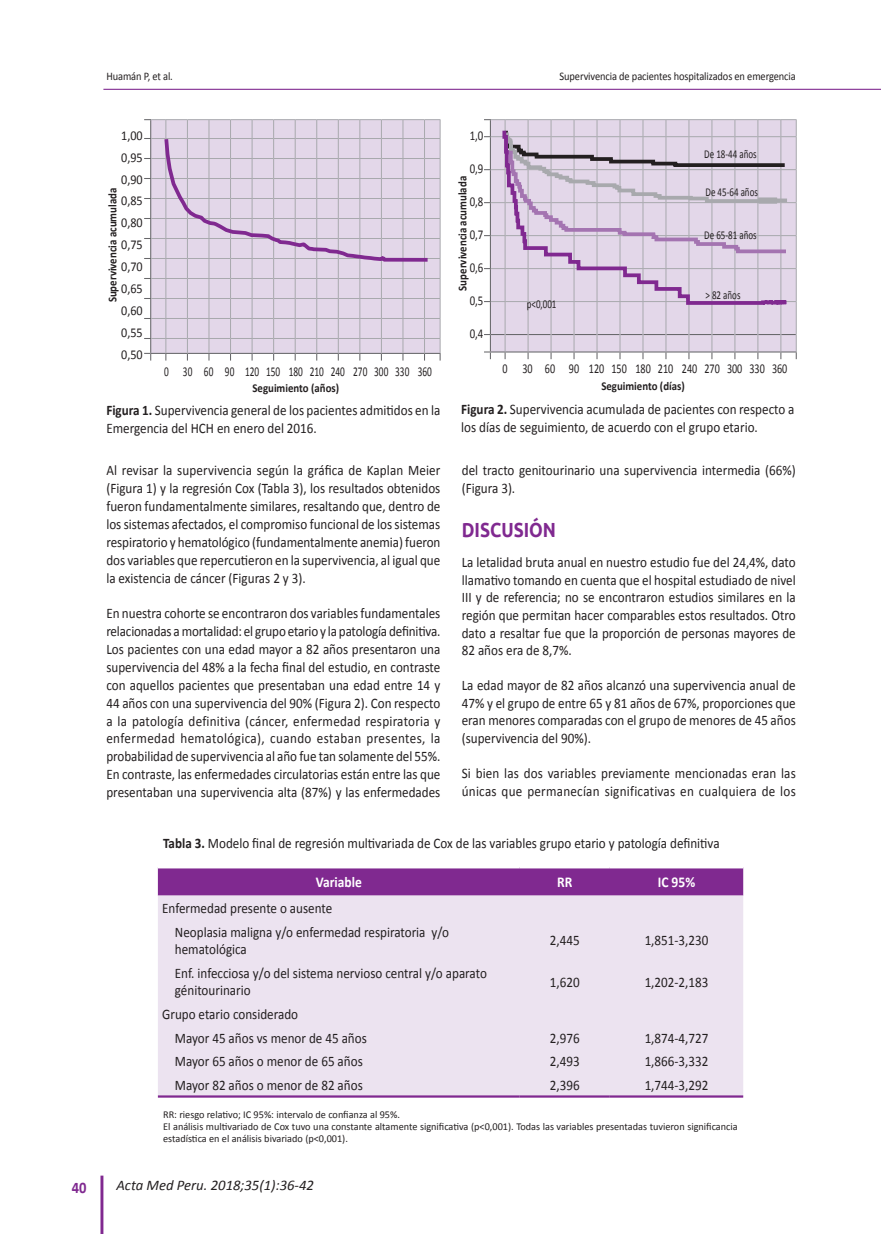
<style>
.page{position:relative;width:881px;height:1234px;background:#fff}
.page>*{position:absolute;margin:0;border:0;box-sizing:border-box;transform-origin:0 0}
._07_SUB{font:700 20.4px "Ubuntu";color:#802990;scale:.85 1}
.t1{font:700 16.05px "Calibri";color:#802990;scale:.9 1}
.CABECERA{font:700 15px "Calibri";color:#fff;scale:.9 1}
.t2{font:italic 14.7px "Calibri";color:#231f20}
._06_TEXTOS{font:14.55px/17.9px "Calibri";color:#231f20;scale:.9 1}
.CELDA{font:14.55px/17.5px "Calibri";color:#231f20;scale:.9 1}
._06_TEXTOS-2{font:13.5px "Calibri";color:#231f20;scale:.9 1}
._06_TEXTOS-3{font:13.5px "Calibri";color:#231f20;scale:.75 1}
._06_TEXTOS-4{font:13.5px "Calibri";color:#231f20;scale:.69 1}
._06_TEXTOS-5{font:13.5px "Calibri";color:#231f20;scale:.8 1}
._06_TEXTOS-6{font:700 12px "Calibri";color:#231f20;scale:.9 1}
._06_TEXTOS-7{font:12px "Calibri";color:#231f20;scale:.75 1}
.t3{font:11.55px "Calibri";letter-spacing:-.01em;color:#231f20;scale:.9 1}
._04_PIE{font:10.5px/12px "Calibri";color:#231f20}
.s1{font-weight:700}
</style>
<div class="page">
<hr style="left:100px;top:1175px;width:3px;height:58px;background:#802990">
<hr style="left:103px;top:89px;width:777px;height:1px;background:#802990">
<hr style="left:489px;top:236px;width:1px;height:32px;background:#67676a">
<hr style="left:489px;top:269px;width:1px;height:32px;background:#67676a">
<hr style="left:489px;top:302px;width:1px;height:32px;background:#67676a">
<hr style="left:795px;top:236px;width:1px;height:32px;background:#a8a9ad">
<hr style="left:795px;top:269px;width:1px;height:32px;background:#a8a9ad">
<hr style="left:795px;top:302px;width:1px;height:32px;background:#a8a9ad">
<svg style="left:484px;top:268px;width:312px;height:1px"></svg>
<svg style="left:484px;top:301px;width:312px;height:1px"></svg>
<svg style="left:484px;top:334px;width:312px;height:25px"></svg>
<svg style="left:484px;top:119px;width:312px;height:136px;background:#ddd5e2"></svg>
<svg style="left:500px;top:127px;width:290px;height:233px;background:#d6c9dc"></svg>
<svg style="left:144px;top:119px;width:296px;height:241px;background:#dbd0e1"></svg>
<div style="left:158px;top:868px;width:585px;height:27px;background:#802990"></div>
<div style="left:158px;top:895px;width:585px;height:200px;background:#ece3f0"></div>
<hr style="left:158px;top:1095px;width:361px;height:2px;background:#802990">
<hr style="left:519px;top:1095px;width:90px;height:2px;background:#802990">
<hr style="left:609px;top:1095px;width:134px;height:2px;background:#802990">
<p class="t1" style="left:72px;top:1176px;width:18px">40</p>
<p class="t3" style="left:106px;top:68px;width:75px">Huamán P, et al.</p>
<p class="_06_TEXTOS-2" style="left:121px;top:127px;width:25px">1,00</p>
<p class="_06_TEXTOS-2" style="left:121px;top:148px;width:25px">0,95</p>
<p class="_06_TEXTOS-2" style="left:121px;top:170px;width:25px">0,90</p>
<p class="_06_TEXTOS-2" style="left:121px;top:192px;width:25px">0,85</p>
<p class="_06_TEXTOS-2" style="left:121px;top:214px;width:25px">0,80</p>
<p class="_06_TEXTOS-2" style="left:121px;top:236px;width:25px">0,75</p>
<p class="_06_TEXTOS-2" style="left:121px;top:258px;width:25px">0,70</p>
<p class="_06_TEXTOS-2" style="left:121px;top:280px;width:25px">0,65</p>
<p class="_06_TEXTOS-2" style="left:121px;top:302px;width:25px">0,60</p>
<p class="_06_TEXTOS-2" style="left:121px;top:324px;width:25px">0,55</p>
<p class="_06_TEXTOS-2" style="left:121px;top:346px;width:25px">0,50</p>
<p class="_06_TEXTOS-6" style="left:105px;top:302px;width:129px;rotate:-90deg">Supervivencia acumulada</p>
<p class="_06_TEXTOS-5" style="left:469px;top:127px;width:19px">1,0</p>
<p class="_06_TEXTOS-5" style="left:469px;top:160px;width:19px">0,9</p>
<p class="_06_TEXTOS-5" style="left:469px;top:193px;width:19px">0,8</p>
<p class="_06_TEXTOS-5" style="left:469px;top:226px;width:19px">0,7</p>
<p class="_06_TEXTOS-5" style="left:469px;top:259px;width:19px">0,6</p>
<p class="_06_TEXTOS-5" style="left:469px;top:292px;width:19px">0,5</p>
<p class="_06_TEXTOS-5" style="left:469px;top:325px;width:19px">0,4</p>
<p class="_06_TEXTOS-6" style="left:454px;top:290px;width:129px;rotate:-90deg">Supervivencia acumulada</p>
<p class="t3" style="left:559px;top:68px;width:264px">Supervivencia de pacientes hospitalizados en emergencia</p>
<p class="_06_TEXTOS-7" style="left:526px;top:296px;width:41px">p&lt;0,001</p>
<p class="_06_TEXTOS-7" style="left:704px;top:146px;width:71px">De 18-44 años</p>
<p class="_06_TEXTOS-7" style="left:705px;top:184px;width:71px">De 45-64 años</p>
<p class="_06_TEXTOS-7" style="left:704px;top:227px;width:71px">De 65-81 años</p>
<p class="_06_TEXTOS-7" style="left:705px;top:287px;width:48px">&gt; 82 años</p>
<p class="_06_TEXTOS-3" style="left:502px;top:360px;width:381px">0 30 60 90 120 150 180 210 240 270 300 330 360</p>
<p class="_06_TEXTOS-6" style="left:601px;top:378px;width:94px">Seguimiento (días)</p>
<p class="_06_TEXTOS-4" style="left:164px;top:362px;width:389px">0 30 60 90 120 150 180 210 240 270 300 330 360</p>
<p class="_06_TEXTOS" style="left:106px;top:401px;width:372px"><span class="s1">Figura 1.</span> Supervivencia general de los pacientes admitidos en la<br>Emergencia del HCH en enero del 2016.</p>
<p class="_06_TEXTOS" style="left:106px;top:461px;width:372px;text-align:justify">Al revisar la supervivencia según la gráfica de Kaplan Meier (Figura 1) y la regresión Cox (Tabla 3), los resultados obtenidos fueron fundamentalmente similares, resaltando que, dentro de los sistemas afectados, el compromiso funcional de los sistemas respiratorio y hematológico (fundamentalmente anemia) fueron dos variables que repercutieron en la supervivencia, al igual que la existencia de cáncer (Figuras 2 y 3).</p>
<p class="_06_TEXTOS" style="left:106px;top:604px;width:372px;text-align:justify">En nuestra cohorte se encontraron dos variables fundamentales relacionadas a mortalidad: el grupo etario y la patología definitiva.<br>Los pacientes con una edad mayor a 82 años presentaron una supervivencia del 48% a la fecha final del estudio, en contraste con aquellos pacientes que presentaban una edad entre 14 y 44 años con una supervivencia del 90% (Figura 2). Con respecto a la patología definitiva (cáncer, enfermedad respiratoria y enfermedad hematológica), cuando estaban presentes, la probabilidad de supervivencia al año fue tan solamente del 55%.<br>En contraste, las enfermedades circulatorias están entre las que presentaban una supervivencia alta (87%) y las enfermedades</p>
<p class="_06_TEXTOS" style="left:163px;top:834px;width:619px"><span class="s1">Tabla 3.</span> Modelo final de regresión multivariada de Cox de las variables grupo etario y patología definitiva</p>
<p class="CABECERA" style="left:315px;top:872px;width:53px">Variable</p>
<p class="CABECERA" style="left:557px;top:872px;width:18px">RR</p>
<p class="CABECERA" style="left:657px;top:872px;width:43px">IC 95%</p>
<p class="CELDA" style="left:162px;top:899px;width:190px">Enfermedad presente o ausente</p>
<p class="CELDA" style="left:175px;top:922px;width:306px">Neoplasia maligna y/o enfermedad respiratoria y/o hematológica</p>
<p class="CELDA" style="left:549px;top:931px;width:35px">2,445</p>
<p class="CELDA" style="left:644px;top:931px;width:72px">1,851-3,230</p>
<p class="CELDA" style="left:175px;top:964px;width:348px">Enf. infecciosa y/o del sistema nervioso central y/o aparato génitourinario</p>
<p class="CELDA" style="left:549px;top:972px;width:35px">1,620</p>
<p class="CELDA" style="left:644px;top:972px;width:72px">1,202-2,183</p>
<p class="CELDA" style="left:162px;top:1005px;width:152px">Grupo etario considerado</p>
<p class="CELDA" style="left:175px;top:1028px;width:215px">Mayor 45 años vs menor de 45 años</p>
<p class="CELDA" style="left:549px;top:1028px;width:35px">2,976</p>
<p class="CELDA" style="left:644px;top:1028px;width:72px">1,874-4,727</p>
<p class="CELDA" style="left:175px;top:1052px;width:210px">Mayor 65 años o menor de 65 años</p>
<p class="CELDA" style="left:549px;top:1052px;width:35px">2,493</p>
<p class="CELDA" style="left:644px;top:1052px;width:72px">1,866-3,332</p>
<p class="CELDA" style="left:175px;top:1076px;width:210px">Mayor 82 años o menor de 82 años</p>
<p class="CELDA" style="left:549px;top:1076px;width:35px">2,396</p>
<p class="CELDA" style="left:644px;top:1076px;width:72px">1,744-3,292</p>
<p class="_04_PIE" style="left:163px;top:1107px;width:238px">RR: riesgo relativo; IC 95%: intervalo de confianza al 95%.</p>
<p class="_04_PIE" style="left:163px;top:1119px;width:576px">El análisis multivariado de Cox tuvo una constante altamente significativa (p&lt;0,001). Todas las variables presentadas tuvieron significancia estadística en el análisis bivariado (p&lt;0,001).</p>
<p class="_06_TEXTOS-6" style="left:252px;top:380px;width:98px">Seguimiento (años)</p>
<p class="_06_TEXTOS" style="left:461px;top:400px;width:371px"><span class="s1">Figura 2.</span> Supervivencia acumulada de pacientes con respecto a los días de seguimiento, de acuerdo con el grupo etario.</p>
<p class="_06_TEXTOS" style="left:461px;top:461px;width:372px">del tracto genitourinario una supervivencia intermedia (66%) (Figura 3).</p>
<p class="_07_SUB" style="left:461px;top:516px;width:112px">DISCUSIÓN</p>
<p class="_06_TEXTOS" style="left:461px;top:553px;width:372px;text-align:justify">La letalidad bruta anual en nuestro estudio fue del 24,4%, dato llamativo tomando en cuenta que el hospital estudiado de nivel III y de referencia; no se encontraron estudios similares en la región que permitan hacer comparables estos resultados. Otro dato a resaltar fue que la proporción de personas mayores de 82 años era de 8,7%.</p>
<p class="_06_TEXTOS" style="left:461px;top:676px;width:372px;text-align:justify">La edad mayor de 82 años alcanzó una supervivencia anual de 47% y el grupo de entre 65 y 81 años de 67%, proporciones que eran menores comparadas con el grupo de menores de 45 años (supervivencia del 90%).</p>
<p class="_06_TEXTOS" style="left:461px;top:764px;width:372px">Si bien las dos variables previamente mencionadas eran las únicas que permanecían significativas en cualquiera de los</p>
<p class="t2" style="left:116px;top:1175px;width:199px">Acta Med Peru. 2018;35(1):36-42</p>
</div>
